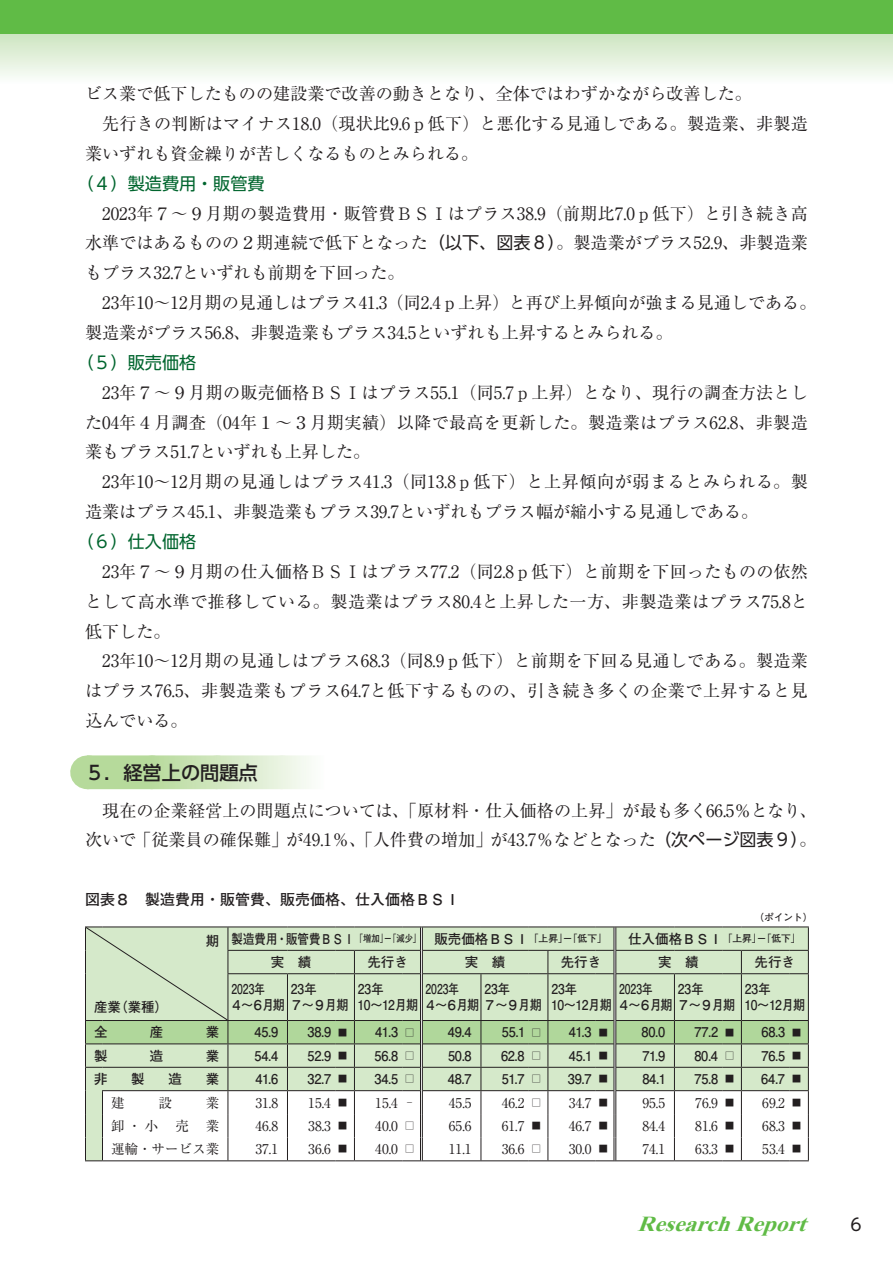
<style>
.page{position:relative;width:893px;height:1263px;background:#fff}
.page>*{position:absolute;margin:0;border:0;box-sizing:border-box;transform-origin:0 0}
.t1{font:italic 700 21.3px "Times New Roman";color:#60bb46;scale:1.1 1}
.t2{font:500 19.2px "UD Shin Go Pr 6";color:#231f20}
.t3{font:17.1px/29.8px "Ryumin Pr 6";color:#231f20;text-align:justify}
.t4{font:17.1px "UD Shin Go Pr 6";color:#00652e}
.t5{font:16.95px "UD Shin M Go Pr 6";color:#231f20}
.t6{font:700 15px "Futo Go B101 Pr 6";color:#231f20}
.t7{font:13.5px "Ryumin Pr 6";color:#231f20}
.t8{font:700 13.5px "Futo Go B101 Pr 6";letter-spacing:-.015em;color:#231f20;scale:.95 1}
.t9{font:700 13.5px/15.8px "Futo Go B101 Pr 6";letter-spacing:-.015em;color:#231f20;scale:.77 1}
.t10{font:700 13.5px "Futo Go B101 Pr 6";letter-spacing:-.015em;color:#231f20;scale:.85 1}
.t11{font:700 13.5px "Futo Go B101 Pr 6";letter-spacing:-.015em;color:#231f20}
.t12{font:700 13.5px/15.8px "Futo Go B101 Pr 6";letter-spacing:-.035em;color:#231f20;scale:.9 1}
.t13{font:700 13.5px "Futo Go B101 Pr 6";letter-spacing:-.015em;color:#231f20;scale:.9 1}
.t14{font:700 9.75px "Futo Go B101 Pr 6";color:#231f20}
.s1{font-family:"UD Shin Go Pr 6"}
.s2{font-size:9.75px}
.s3{font-size:13.5px}
.s4{font-size:9px}
</style>
<div class="page">
<div style="left:0;top:0;width:893px;height:51px;background:#60bb46"></div>
<div style="left:0;top:34px;width:893px;height:51px;background:linear-gradient(to bottom,#cde5c0,#fdfffe)"></div>
<div style="left:88px;top:755px;width:64px;height:34px;background:#b6da9b"></div>
<svg style="left:152px;top:755px;width:158px;height:34px"></svg>
<svg style="left:85px;top:926px;width:724px;height:235px"></svg>
<p class="t3" style="left:85px;top:78px;width:668px">ビス業で低下したものの建設業で改善の動きとなり、全体ではわずかながら改善した。</p>
<p class="t3" style="left:102px;top:108px;width:707px">先行きの判断はマイナス18.0（現状比9.6ｐ低下）と悪化する見通しである。製造業、非製造</p>
<p class="t3" style="left:85px;top:138px;width:395px">業いずれも資金繰りが苦しくなるものとみられる。</p>
<p class="t4" style="left:76px;top:169px;width:190px">（４）製造費用・販管費</p>
<p class="t3" style="left:85px;top:197px;width:724px;text-indent:17px">2023年７～９月期の製造費用・販管費ＢＳＩはプラス38.9（前期比7.0ｐ低下）と引き続き高水準ではあるものの２期連続で低下となった<span class="s1">（以下、図表８）</span>。製造業がプラス52.9、非製造業もプラス32.7といずれも前期を下回った。</p>
<p class="t3" style="left:85px;top:287px;width:733px;text-indent:17px">23年10～12月期の見通しはプラス41.3（同2.4ｐ上昇）と再び上昇傾向が強まる見通しである。製造業がプラス56.8、非製造業もプラス34.5といずれも上昇するとみられる。</p>
<p class="t4" style="left:76px;top:348px;width:121px">（５）販売価格</p>
<p class="t3" style="left:85px;top:376px;width:724px;text-indent:17px">23年７～９月期の販売価格ＢＳＩはプラス55.1（同5.7ｐ上昇）となり、現行の調査方法とした04年４月調査（04年１～３月期実績）以降で最高を更新した。製造業はプラス62.8、非製造業もプラス51.7といずれも上昇した。</p>
<p class="t3" style="left:85px;top:466px;width:724px;text-indent:17px">23年10～12月期の見通しはプラス41.3（同13.8ｐ低下）と上昇傾向が弱まるとみられる。製造業はプラス45.1、非製造業もプラス39.7といずれもプラス幅が縮小する見通しである。</p>
<p class="t4" style="left:76px;top:528px;width:121px">（６）仕入価格</p>
<p class="t3" style="left:85px;top:556px;width:724px;text-indent:17px">23年７～９月期の仕入価格ＢＳＩはプラス77.2（同2.8ｐ低下）と前期を下回ったものの依然として高水準で推移している。製造業はプラス80.4と上昇した一方、非製造業はプラス75.8と低下した。</p>
<p class="t3" style="left:85px;top:645px;width:724px;text-indent:17px">23年10～12月期の見通しはプラス68.3（同8.9ｐ低下）と前期を下回る見通しである。製造業はプラス76.5、非製造業もプラス64.7と低下するものの、引き続き多くの企業で上昇すると見込んでいる。</p>
<p class="t2" style="left:85px;top:757px;width:174px">５．経営上の問題点</p>
<p class="t3" style="left:85px;top:794px;width:733px;text-align:right">現在の企業経営上の問題点については、「原材料・仕入価格の上昇」が最も多く66.5％となり、次いで「従業員の確保難」が49.1％、「人件費の増加」が43.7％などとなった<span class="s1">（次ページ図表９）</span>。</p>
<p class="t6" style="left:85px;top:887px;width:376px">図表８　製造費用・販管費、販売価格、仕入価格ＢＳＩ</p>
<p class="t14" style="left:754px;top:909px;width:60px">（ポイント）</p>
<p class="t11" style="left:94px;top:996px;width:76px">産業（業種）</p>
<p class="t11" style="left:206px;top:930px;width:15px">期</p>
<p class="t10" style="left:232px;top:928px;width:443px">製造費用・販管費ＢＳＩ<span class="s2">「増加」－「減少」</span> 販売価格ＢＳＩ<span class="s2">「上昇」－「低下」</span></p>
<p class="t14" style="left:628px;top:931px;width:174px"><span class="s3">仕入価格ＢＳＩ</span>「上昇」－「低下」</p>
<p class="t11" style="left:271px;top:951px;width:42px">実　績</p>
<p class="t11" style="left:367px;top:951px;width:42px">先行き</p>
<p class="t11" style="left:465px;top:951px;width:42px">実　績</p>
<p class="t11" style="left:561px;top:951px;width:42px">先行き</p>
<p class="t11" style="left:658px;top:951px;width:42px">実　績</p>
<p class="t11" style="left:755px;top:951px;width:42px">先行き</p>
<p class="t9" style="left:230px;top:981px;width:155px">2023年<br>４〜６月期７〜９月期</p>
<p class="t13" style="left:291px;top:978px;width:30px">23年</p>
<p class="t12" style="left:358px;top:981px;width:69px">23年<br>10〜12月期</p>
<p class="t9" style="left:424px;top:981px;width:154px">2023年<br>４〜６月期７〜９月期</p>
<p class="t13" style="left:484px;top:978px;width:30px">23年</p>
<p class="t12" style="left:551px;top:981px;width:69px">23年<br>10〜12月期</p>
<p class="t9" style="left:618px;top:981px;width:154px">2023年<br>４〜６月期７〜９月期</p>
<p class="t13" style="left:678px;top:978px;width:30px">23年</p>
<p class="t12" style="left:745px;top:981px;width:69px">23年<br>10〜12月期</p>
<p class="t11" style="left:94px;top:1021px;width:15px">全</p>
<p class="t11" style="left:150px;top:1021px;width:15px">産</p>
<p class="t11" style="left:206px;top:1021px;width:15px">業</p>
<p class="t8" style="left:255px;top:1021px;width:26px">45.9</p>
<p class="t8" style="left:307px;top:1021px;width:43px">38.9 <span class="s4">■</span></p>
<p class="t8" style="left:375px;top:1021px;width:42px">41.3 <span class="s4">□</span></p>
<p class="t8" style="left:448px;top:1021px;width:27px">49.4</p>
<p class="t8" style="left:502px;top:1021px;width:42px">55.1 <span class="s4">□</span></p>
<p class="t8" style="left:569px;top:1021px;width:42px">41.3 <span class="s4">■</span></p>
<p class="t8" style="left:641px;top:1021px;width:26px">80.0</p>
<p class="t8" style="left:694px;top:1021px;width:43px">77.2 <span class="s4">■</span></p>
<p class="t8" style="left:761px;top:1021px;width:43px">68.3 <span class="s4">■</span></p>
<p class="t11" style="left:94px;top:1045px;width:15px">製</p>
<p class="t11" style="left:150px;top:1045px;width:15px">造</p>
<p class="t11" style="left:206px;top:1045px;width:15px">業</p>
<p class="t8" style="left:254px;top:1045px;width:27px">54.4</p>
<p class="t8" style="left:308px;top:1045px;width:43px">52.9 <span class="s4">■</span></p>
<p class="t8" style="left:374px;top:1045px;width:43px">56.8 <span class="s4">□</span></p>
<p class="t8" style="left:448px;top:1045px;width:26px">50.8</p>
<p class="t8" style="left:501px;top:1045px;width:43px">62.8 <span class="s4">□</span></p>
<p class="t8" style="left:569px;top:1045px;width:42px">45.1 <span class="s4">■</span></p>
<p class="t8" style="left:642px;top:1045px;width:26px">71.9</p>
<p class="t8" style="left:694px;top:1045px;width:43px">80.4 <span class="s4">□</span></p>
<p class="t8" style="left:761px;top:1045px;width:43px">76.5 <span class="s4">■</span></p>
<p class="t11" style="left:94px;top:1068px;width:15px">非</p>
<p class="t11" style="left:131px;top:1068px;width:15px">製</p>
<p class="t11" style="left:169px;top:1068px;width:15px">造</p>
<p class="t11" style="left:206px;top:1068px;width:15px">業</p>
<p class="t8" style="left:255px;top:1068px;width:26px">41.6</p>
<p class="t8" style="left:307px;top:1068px;width:43px">32.7 <span class="s4">■</span></p>
<p class="t8" style="left:374px;top:1068px;width:43px">34.5 <span class="s4">□</span></p>
<p class="t8" style="left:448px;top:1068px;width:26px">48.7</p>
<p class="t8" style="left:502px;top:1068px;width:42px">51.7 <span class="s4">□</span></p>
<p class="t8" style="left:568px;top:1068px;width:43px">39.7 <span class="s4">■</span></p>
<p class="t8" style="left:642px;top:1068px;width:26px">84.1</p>
<p class="t8" style="left:694px;top:1068px;width:43px">75.8 <span class="s4">■</span></p>
<p class="t8" style="left:761px;top:1068px;width:43px">64.7 <span class="s4">■</span></p>
<p class="t7" style="left:111px;top:1092px;width:15px">建</p>
<p class="t7" style="left:158px;top:1092px;width:15px">設</p>
<p class="t7" style="left:206px;top:1092px;width:15px">業</p>
<p class="t7" style="left:255px;top:1092px;width:24px">31.8</p>
<p class="t7" style="left:308px;top:1092px;width:40px">15.4 <span class="s4">■</span></p>
<p class="t7" style="left:375px;top:1092px;width:36px">15.4 <span class="s4">−</span></p>
<p class="t7" style="left:449px;top:1092px;width:24px">45.5</p>
<p class="t7" style="left:502px;top:1092px;width:40px">46.2 <span class="s4">□</span></p>
<p class="t7" style="left:569px;top:1092px;width:40px">34.7 <span class="s4">■</span></p>
<p class="t7" style="left:642px;top:1092px;width:24px">95.5</p>
<p class="t7" style="left:695px;top:1092px;width:40px">76.9 <span class="s4">■</span></p>
<p class="t7" style="left:762px;top:1092px;width:40px">69.2 <span class="s4">■</span></p>
<p class="t7" style="left:111px;top:1115px;width:49px">卸・小</p>
<p class="t7" style="left:175px;top:1115px;width:15px">売</p>
<p class="t7" style="left:206px;top:1115px;width:15px">業</p>
<p class="t7" style="left:255px;top:1115px;width:24px">46.8</p>
<p class="t7" style="left:308px;top:1115px;width:40px">38.3 <span class="s4">■</span></p>
<p class="t7" style="left:375px;top:1115px;width:40px">40.0 <span class="s4">□</span></p>
<p class="t7" style="left:449px;top:1115px;width:24px">65.6</p>
<p class="t7" style="left:502px;top:1115px;width:40px">61.7 <span class="s4">■</span></p>
<p class="t7" style="left:569px;top:1115px;width:40px">46.7 <span class="s4">■</span></p>
<p class="t7" style="left:642px;top:1115px;width:24px">84.4</p>
<p class="t7" style="left:695px;top:1115px;width:40px">81.6 <span class="s4">■</span></p>
<p class="t7" style="left:762px;top:1115px;width:40px">68.3 <span class="s4">■</span></p>
<p class="t7" style="left:111px;top:1138px;width:110px">運輸・サービス業</p>
<p class="t7" style="left:255px;top:1138px;width:24px">37.1</p>
<p class="t7" style="left:308px;top:1138px;width:40px">36.6 <span class="s4">■</span></p>
<p class="t7" style="left:375px;top:1138px;width:40px">40.0 <span class="s4">□</span></p>
<p class="t7" style="left:449px;top:1138px;width:24px">11.1</p>
<p class="t7" style="left:502px;top:1138px;width:40px">36.6 <span class="s4">□</span></p>
<p class="t7" style="left:569px;top:1138px;width:40px">30.0 <span class="s4">■</span></p>
<p class="t7" style="left:642px;top:1138px;width:24px">74.1</p>
<p class="t7" style="left:695px;top:1138px;width:40px">63.3 <span class="s4">■</span></p>
<p class="t7" style="left:762px;top:1138px;width:40px">53.4 <span class="s4">■</span></p>
<p class="t1" style="left:637px;top:1209px;width:164px">ResearchReport</p>
<p class="t5" style="left:850px;top:1210px;width:13px">6</p>
</div>
